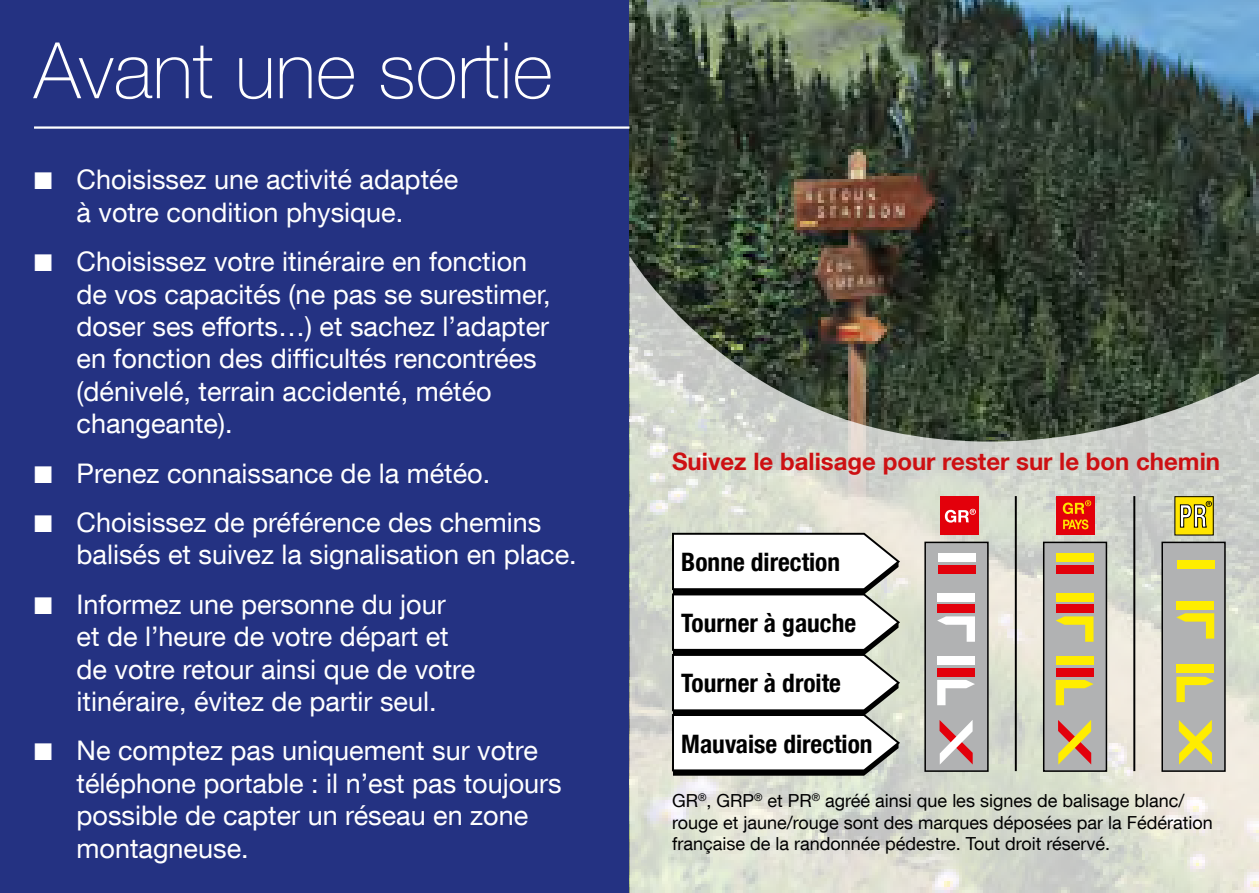
<style>
.page{position:relative;width:1259px;height:893px;background:#fff}
.page>*{position:absolute;margin:0;border:0;box-sizing:border-box;transform-origin:0 0}
.t1{font:100 78px "Helvetica Neue LT Com";color:#fff}
.t2{font:27px/32.4px "Helvetica Neue LT Com";color:#fff}
.t3{font:700 condensed 25.5px "Helvetica Neue LT Com";color:#000}
.t4{font:700 24px "Helvetica Neue LT Com";color:#cd1013}
.t5{font:18px/21.6px "Helvetica Neue LT Com";color:#000}
</style>
<div class="page">
<div style="left:0;top:0;width:629px;height:893px;background:#243282"></div>
<img style="left:629px;top:0;width:630px;height:256px">
<svg style="left:629px;top:256px;width:630px;height:637px"></svg>
<hr style="left:34px;top:126px;width:595px;height:3px;background:#fff">
<div style="left:1162px;top:542px;width:63px;height:229px;background:#b1b2b3"></div>
<div style="left:1161px;top:542px;width:64px;height:230px;border:2px solid #000"></div>
<div style="left:1175px;top:497px;width:38px;height:38px;background:#ffe500"></div>
<svg style="left:1179px;top:501px;width:32px;height:27px"></svg>
<div style="left:1177px;top:560px;width:37px;height:8px;background:#ffed00"></div>
<svg style="left:1176px;top:613px;width:38px;height:26px"></svg>
<div style="left:1176px;top:601px;width:38px;height:9px;background:#ffed00"></div>
<svg style="left:1178px;top:720px;width:34px;height:45px"></svg>
<svg style="left:1176px;top:677px;width:38px;height:25px"></svg>
<div style="left:1176px;top:665px;width:38px;height:8px;background:#ffed00"></div>
<div style="left:1043px;top:542px;width:63px;height:229px;background:#b1b2b3"></div>
<div style="left:1043px;top:542px;width:64px;height:230px;border:2px solid #000"></div>
<div style="left:1056px;top:497px;width:38px;height:38px;background:#e3000b"></div>
<svg style="left:1062px;top:500px;width:29px;height:29px"></svg>
<div style="left:1056px;top:553px;width:38px;height:9px;background:#ffed00"></div>
<div style="left:1056px;top:565px;width:38px;height:9px;background:#e3000b"></div>
<div style="left:1055px;top:593px;width:38px;height:8px;background:#ffed00"></div>
<svg style="left:1056px;top:616px;width:37px;height:26px"></svg>
<div style="left:1055px;top:604px;width:38px;height:9px;background:#e3000b"></div>
<div style="left:1055px;top:656px;width:38px;height:9px;background:#ffed00"></div>
<svg style="left:1055px;top:680px;width:38px;height:25px"></svg>
<div style="left:1055px;top:668px;width:38px;height:8px;background:#e3000b"></div>
<svg style="left:1058px;top:720px;width:33px;height:45px"></svg>
<div style="left:925px;top:542px;width:63px;height:229px;background:#b1b2b3"></div>
<div style="left:924px;top:542px;width:64px;height:230px;border:2px solid #000"></div>
<div style="left:940px;top:497px;width:39px;height:38px;background:#e3000b"></div>
<svg style="left:945px;top:509px;width:31px;height:14px"></svg>
<div style="left:938px;top:553px;width:37px;height:9px;background:#fff"></div>
<div style="left:938px;top:565px;width:37px;height:9px;background:#e3000b"></div>
<div style="left:937px;top:593px;width:37px;height:8px;background:#fff"></div>
<svg style="left:937px;top:616px;width:38px;height:26px"></svg>
<div style="left:937px;top:604px;width:37px;height:9px;background:#e3000b"></div>
<svg style="left:939px;top:720px;width:33px;height:44px"></svg>
<div style="left:937px;top:656px;width:37px;height:9px;background:#fff"></div>
<svg style="left:937px;top:680px;width:38px;height:25px"></svg>
<div style="left:937px;top:668px;width:37px;height:8px;background:#e3000b"></div>
<svg style="left:671px;top:532px;width:230px;height:244px"></svg>
<hr style="left:1015px;top:496px;width:1px;height:275px;background:#000">
<hr style="left:1133px;top:496px;width:2px;height:275px;background:#000">
<h1 class="t1" style="left:34px;top:24px;width:520px">Avant une sortie</h1>
<p class="t2" style="left:34px;top:163px;width:426px;text-align:center">■ Choisissez une activité adaptée à votre condition physique.</p>
<p class="t2" style="left:77px;top:245px;width:476px;text-indent:-43px">■ Choisissez votre itinéraire en fonction de vos capacités (ne pas se surestimer, doser ses efforts…) et sachez l’adapter en fonction des difficultés rencontrées (dénivelé, terrain accidenté, météo changeante).</p>
<p class="t2" style="left:34px;top:456px;width:458px">■ Prenez connaissance de la météo.</p>
<p class="t2" style="left:77px;top:506px;width:502px;text-indent:-43px">■ Choisissez de préférence des chemins balisés et suivez la signalisation en place.</p>
<p class="t2" style="left:77px;top:587px;width:400px;text-indent:-43px">■ Informez une personne du jour et de l’heure de votre départ et de votre retour ainsi que de votre itinéraire, évitez de partir seul.</p>
<p class="t2" style="left:77px;top:734px;width:487px;text-indent:-43px">■ Ne comptez pas uniquement sur votre téléphone portable : il n’est pas toujours possible de capter un réseau en zone montagneuse.</p>
<p class="t4" style="left:672px;top:447px;width:549px">Suivez le balisage pour rester sur le bon chemin</p>
<p class="t3" style="left:681px;top:546px;width:160px">Bonne direction</p>
<p class="t3" style="left:681px;top:607px;width:176px">Tourner à gauche</p>
<p class="t3" style="left:681px;top:668px;width:161px">Tourner à droite</p>
<p class="t3" style="left:681px;top:729px;width:193px">Mauvaise direction</p>
<p class="t5" style="left:672px;top:790px;width:542px">GR<sup>®</sup>, GRP<sup>®</sup> et PR<sup>®</sup> agréé ainsi que les signes de balisage blanc/ rouge et jaune/rouge sont des marques déposées par la Fédération française de la randonnée pédestre. Tout droit réservé.</p>
</div>
